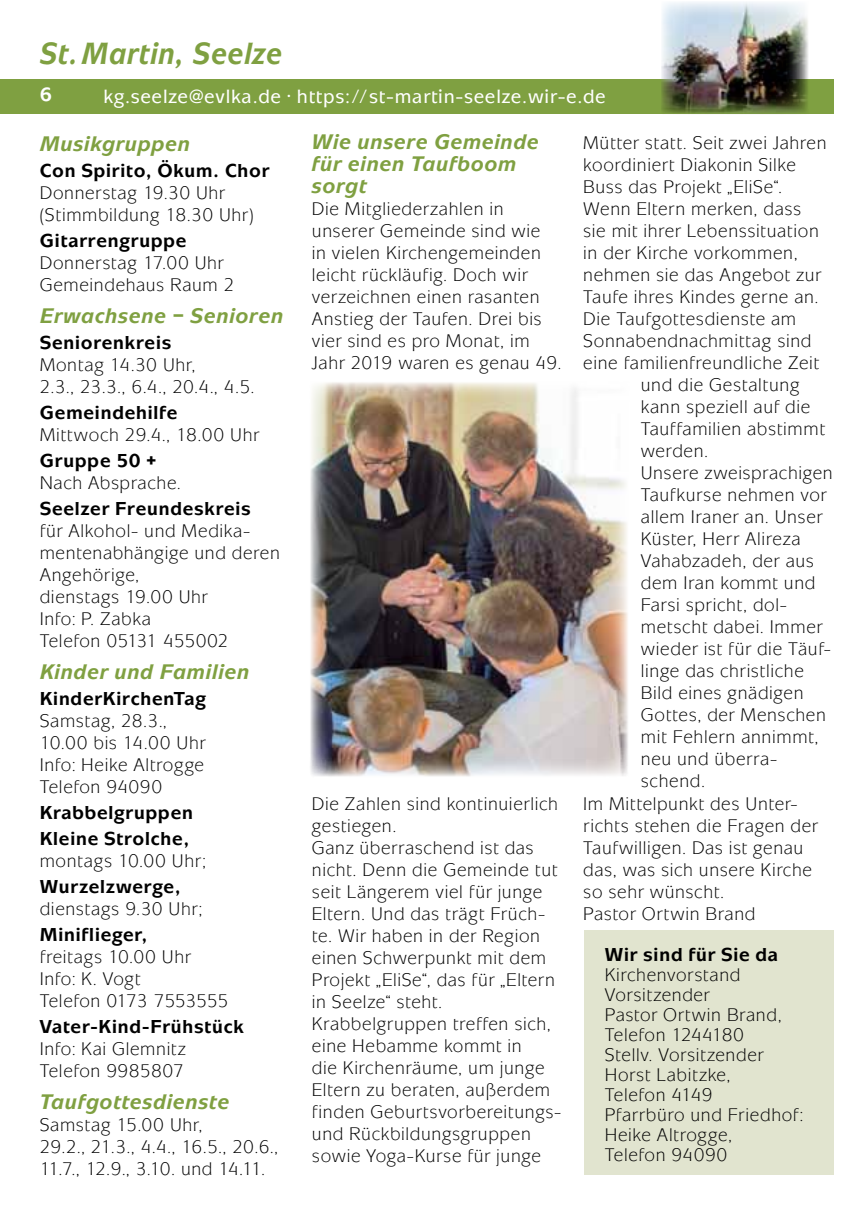
<style>
.page{position:relative;width:862px;height:1214px;background:#fff}
.page>*{position:absolute;margin:0;border:0;box-sizing:border-box;transform-origin:0 0}
.t1{font:italic 700 32px "Mixage";letter-spacing:.03em;color:#7fa041;scale:.92 1}
.t2{font:italic 700 22px/22px "Mixage";letter-spacing:.035em;color:#7fa041}
.t3{font:500 20px "Mixage";letter-spacing:.04em;color:#fff}
.t4{font:700 20px "Mixage";color:#fff}
.t5{font:700 19.6px/26px "Mixage";letter-spacing:.045em;color:#000}
.t6{font:19px/22px "Mixage";letter-spacing:.035em;color:#000}
</style>
<div class="page">
<div style="left:0;top:79px;width:833px;height:34px;background:#7fa041"></div>
<img style="left:661px;top:2px;width:147px;height:112px">
<div style="left:584px;top:929px;width:249px;height:245px;background:#e1e4cf"></div>
<img style="left:310px;top:382px;width:318px;height:395px">
<h1 class="t1" style="left:40px;top:34px;width:265px">St.Martin, Seelze</h1>
<p class="t4" style="left:40px;top:83px;width:14px">6</p>
<p class="t3" style="left:104px;top:85px;width:504px">kg.seelze@evlka.de · https://st-martin-seelze.wir-e.de</p>
<p class="t2" style="left:40px;top:132px;width:152px">Musikgruppen</p>
<p class="t5" style="left:40px;top:157px;width:231px">Con Spirito, Ökum. Chor</p>
<p class="t6" style="left:40px;top:181px;width:215px">Donnerstag 19.30 Uhr (Stimmbildung 18.30 Uhr)</p>
<p class="t5" style="left:40px;top:227px;width:148px">Gitarrengruppe</p>
<p class="t6" style="left:40px;top:251px;width:196px">Donnerstag 17.00 Uhr<br>Gemeindehaus Raum 2</p>
<p class="t2" style="left:40px;top:304px;width:245px">Erwachsene – Senioren</p>
<p class="t5" style="left:40px;top:329px;width:133px">Seniorenkreis</p>
<p class="t6" style="left:40px;top:353px;width:216px">Montag 14.30 Uhr,<br>2.3., 23.3., 6.4., 20.4., 4.5.</p>
<p class="t5" style="left:40px;top:399px;width:139px">Gemeindehilfe</p>
<p class="t6" style="left:40px;top:423px;width:221px">Mittwoch 29.4., 18.00 Uhr</p>
<p class="t5" style="left:40px;top:447px;width:118px">Gruppe 50 +</p>
<p class="t6" style="left:40px;top:471px;width:143px">Nach Absprache.</p>
<p class="t5" style="left:40px;top:495px;width:212px">Seelzer Freundeskreis</p>
<p class="t6" style="left:40px;top:519px;width:242px">für Alkohol- und Medika&shy;mentenabhängige und deren<br>Angehörige,<br>dienstags 19.00 Uhr<br>Info: P. Zabka<br>Telefon 05131 455002</p>
<p class="t2" style="left:40px;top:660px;width:211px">Kinder und Familien</p>
<p class="t5" style="left:40px;top:685px;width:168px">KinderKirchenTag</p>
<p class="t6" style="left:40px;top:709px;width:167px">Samstag, 28.3.,<br>10.00 bis 14.00 Uhr<br>Info: Heike Altrogge<br>Telefon 94090</p>
<p class="t5" style="left:40px;top:799px;width:155px">Krabbelgruppen<br>Kleine Strolche,</p>
<p class="t6" style="left:40px;top:849px;width:168px">montags 10.00 Uhr;</p>
<p class="t5" style="left:40px;top:873px;width:142px">Wurzelzwerge,</p>
<p class="t6" style="left:40px;top:897px;width:164px">dienstags 9.30 Uhr;</p>
<p class="t5" style="left:40px;top:921px;width:109px">Miniflieger,</p>
<p class="t6" style="left:40px;top:945px;width:190px">freitags 10.00 Uhr<br>Info: K. Vogt<br>Telefon 0173 7553555</p>
<p class="t5" style="left:40px;top:1013px;width:205px">Vater-Kind-Frühstück</p>
<p class="t6" style="left:40px;top:1037px;width:147px">Info: Kai Glemnitz<br>Telefon 9985807</p>
<p class="t2" style="left:40px;top:1090px;width:191px">Taufgottesdienste</p>
<p class="t6" style="left:40px;top:1113px;width:240px">Samstag 15.00 Uhr,<br>29.2., 21.3., 4.4., 16.5., 20.6.,<br>11.7., 12.9., 3.10. und 14.11.</p>
<p class="t2" style="left:312px;top:131px;width:228px">Wie unsere Gemeinde für einen Taufboom sorgt</p>
<p class="t6" style="left:312px;top:198px;width:251px">Die Mitgliederzahlen in unserer Gemeinde sind wie<br>in vielen Kirchengemeinden leicht rückläufig. Doch wir verzeichnen einen rasanten<br>Anstieg der Taufen. Drei bis vier sind es pro Monat, im<br>Jahr 2019 waren es genau 49.</p>
<p class="t6" style="left:312px;top:792px;width:251px">Die Zahlen sind kontinuierlich gestiegen.<br>Ganz überraschend ist das nicht. Denn die Gemeinde tut seit Längerem viel für junge<br>Eltern. Und das trägt Früch&shy;te. Wir haben in der Region einen Schwerpunkt mit dem<br>Projekt „EliSe“, das für „Eltern in Seelze“ steht.<br>Krabbelgruppen treffen sich, eine Hebamme kommt in<br>die Kirchenräume, um junge<br>Eltern zu beraten, außerdem finden Geburtsvorbereitungs&shy;und Rückbildungsgruppen sowie Yoga-Kurse für junge</p>
<p class="t6" style="left:583px;top:132px;width:245px">Mütter statt. Seit zwei Jahren</p>
<p class="t6" style="left:583px;top:154px;width:214px">koordiniert Diakonin Silke</p>
<p class="t6" style="left:583px;top:176px;width:200px">Buss das Projekt „EliSe“.</p>
<p class="t6" style="left:583px;top:198px;width:219px">Wenn Eltern merken, dass</p>
<p class="t6" style="left:583px;top:220px;width:237px">sie mit ihrer Lebenssituation</p>
<p class="t6" style="left:583px;top:242px;width:216px">in der Kirche vorkommen,</p>
<p class="t6" style="left:583px;top:264px;width:239px">nehmen sie das Angebot zur</p>
<p class="t6" style="left:583px;top:286px;width:237px">Taufe ihres Kindes gerne an.</p>
<p class="t6" style="left:583px;top:308px;width:214px">Die Taufgottesdienste am</p>
<p class="t6" style="left:583px;top:330px;width:230px">Sonnabendnachmittag sind</p>
<p class="t6" style="left:583px;top:352px;width:237px">eine familienfreundliche Zeit</p>
<p class="t6" style="left:641px;top:374px;width:160px">und die Gestaltung</p>
<p class="t6" style="left:641px;top:396px;width:171px">kann speziell auf die</p>
<p class="t6" style="left:641px;top:418px;width:186px">Tauffamilien abstimmt</p>
<p class="t6" style="left:641px;top:440px;width:69px">werden.</p>
<p class="t6" style="left:641px;top:462px;width:193px">Unsere zweisprachigen</p>
<p class="t6" style="left:641px;top:484px;width:187px">Taufkurse nehmen vor</p>
<p class="t6" style="left:641px;top:506px;width:183px">allem Iraner an. Unser</p>
<p class="t6" style="left:641px;top:528px;width:161px">Küster, Herr Alireza</p>
<p class="t6" style="left:641px;top:550px;width:174px">Vahabzadeh, der aus</p>
<p class="t6" style="left:641px;top:572px;width:176px">dem Iran kommt und</p>
<p class="t6" style="left:641px;top:594px;width:148px">Farsi spricht, dol-</p>
<p class="t6" style="left:641px;top:616px;width:183px">metscht dabei. Immer</p>
<p class="t6" style="left:641px;top:638px;width:191px">wieder ist für die Täuf-</p>
<p class="t6" style="left:641px;top:660px;width:165px">linge das christliche</p>
<p class="t6" style="left:641px;top:682px;width:164px">Bild eines gnädigen</p>
<p class="t6" style="left:641px;top:704px;width:187px">Gottes, der Menschen</p>
<p class="t6" style="left:641px;top:726px;width:179px">mit Fehlern annimmt,</p>
<p class="t6" style="left:641px;top:748px;width:138px">neu und überra-</p>
<p class="t6" style="left:641px;top:770px;width:66px">schend.</p>
<p class="t6" style="left:583px;top:792px;width:216px">Im Mittelpunkt des Unter-</p>
<p class="t6" style="left:583px;top:814px;width:236px">richts stehen die Fragen der</p>
<p class="t6" style="left:583px;top:836px;width:222px">Taufwilligen. Das ist genau</p>
<p class="t6" style="left:583px;top:858px;width:230px">das, was sich unsere Kirche</p>
<p class="t6" style="left:583px;top:880px;width:142px">so sehr wünscht.</p>
<p class="t6" style="left:583px;top:902px;width:174px">Pastor Ortwin Brand</p>
<p class="t5" style="left:605px;top:941px;width:175px">Wir sind für Sie da</p>
<p class="t6" style="left:605px;top:964px;width:200px;line-height:20px">Kirchenvorstand<br>Vorsitzender<br>Pastor Ortwin Brand,<br>Telefon 1244180<br>Stellv. Vorsitzender<br>Horst Labitzke,<br>Telefon 4149<br>Pfarrbüro und Friedhof:<br>Heike Altrogge,<br>Telefon 94090</p>
</div>
